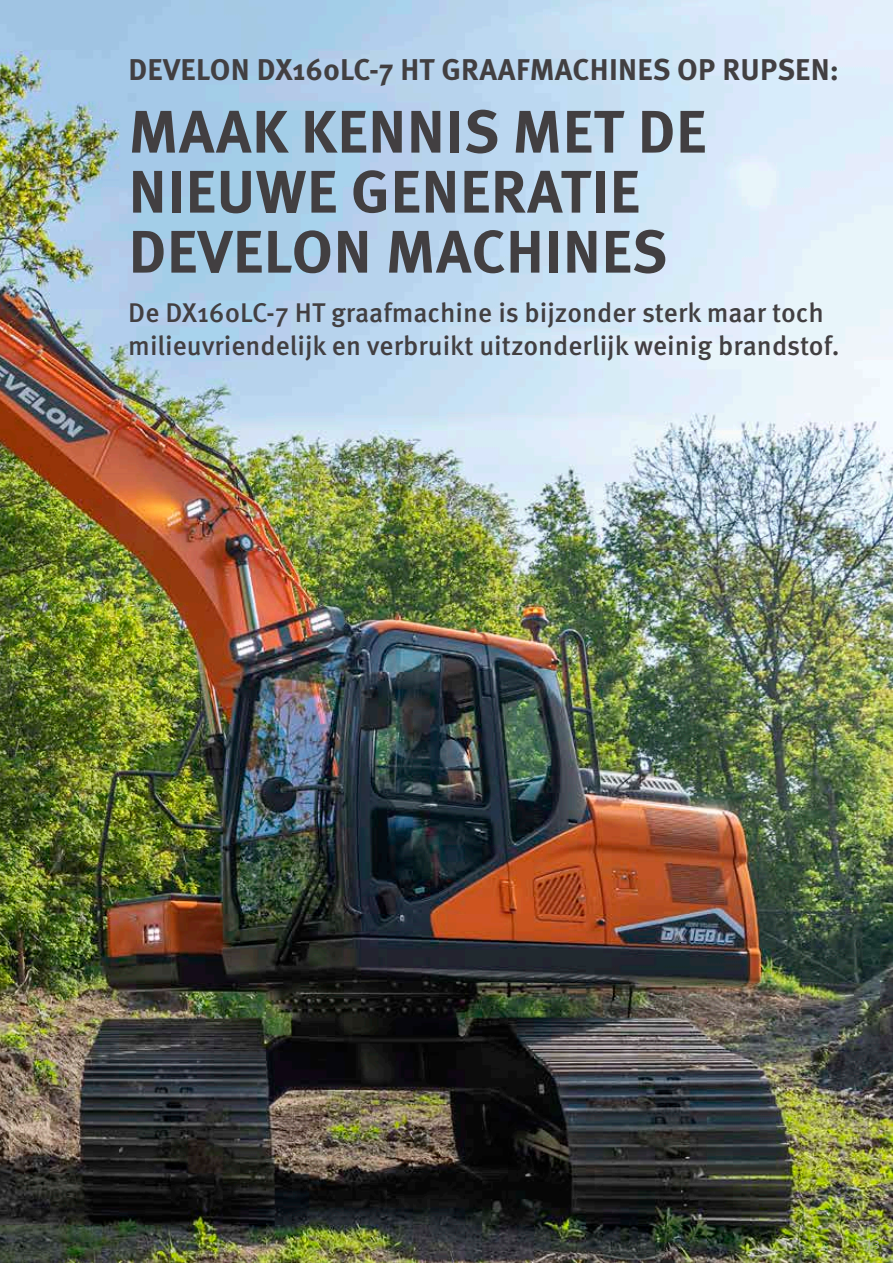
<style>
.page{position:relative;width:893px;height:1263px;background:#fff}
.page>*{position:absolute;margin:0;border:0;box-sizing:border-box;transform-origin:0 0}
.t1{font:700 60px/60px "Meta Pro";letter-spacing:.01em;color:#423f41}
.t2{font:700 30px "Meta Pro";letter-spacing:.01em;color:#423f41}
.t3{font:500 27px/32.4px "Meta Pro";color:#423f41}
.t4{font:12px "Meta Pro Norm";color:#b2b2b2}
</style>
<div class="page">
<img style="left:0;top:0;width:893px;height:1263px">
<p class="t2" style="left:128px;top:46px;width:712px">DEVELON DX160LC-7 HT GRAAFMACHINES OP RUPSEN:</p>
<h1 class="t1" style="left:129px;top:98px;width:579px">MAAK KENNIS MET DE<br>NIEUWE GENERATIE<br>DEVELON MACHINES</h1>
<p class="t3" style="left:128px;top:295px;width:713px">De DX160LC-7 HT graafmachine is bijzonder sterk maar toch milieuvriendelijk en verbruikt uitzonderlijk weinig brandstof.</p>
<p class="t4" style="left:868px;top:1233px;width:14px">| 3</p>
</div>
